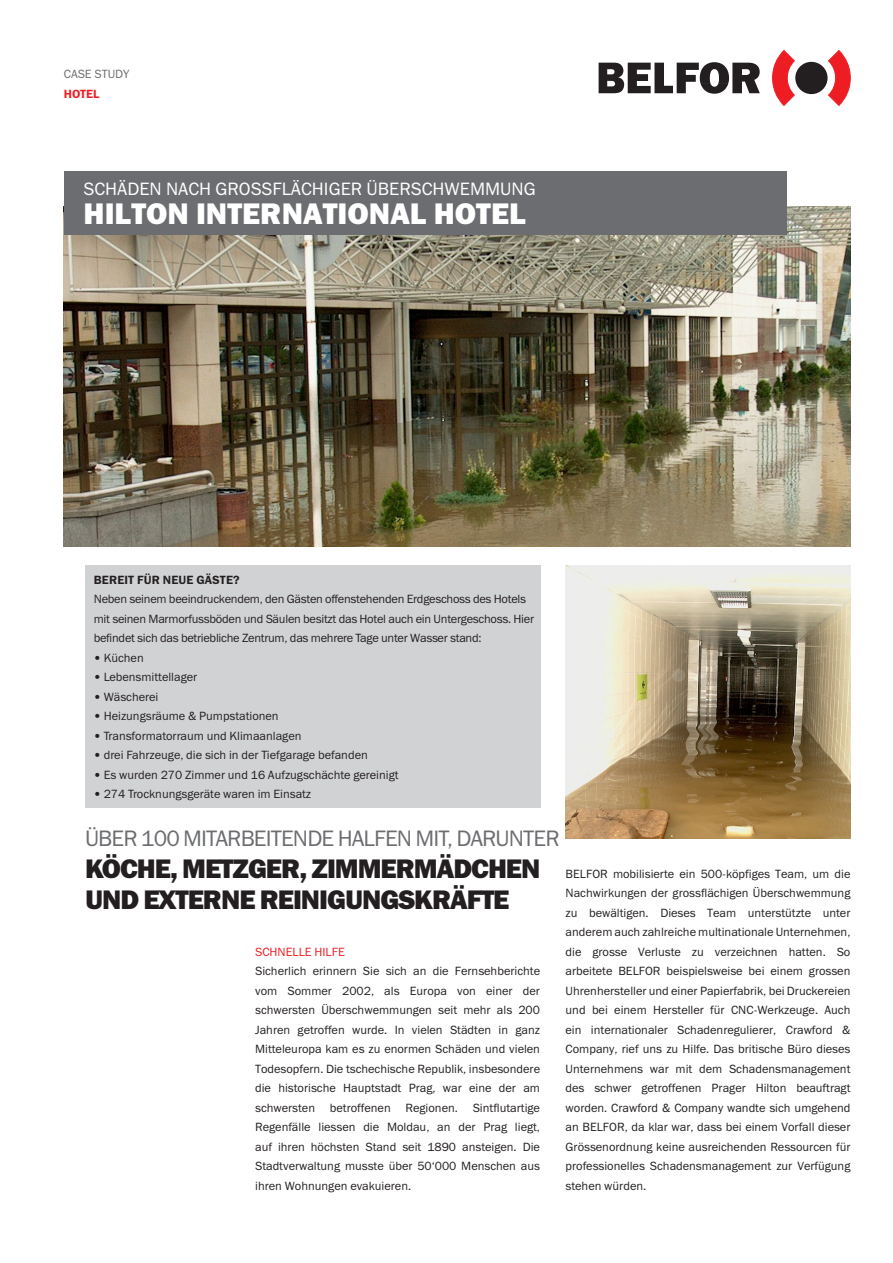
<style>
.page{position:relative;width:893px;height:1263px;background:#fff}
.page>*{position:absolute;margin:0;border:0;box-sizing:border-box;transform-origin:0 0}
.t1{font:30px "Franklin Gothic Heavy ITC";color:#fff}
.t2{font:27px/31.5px "Franklin Gothic Heavy ITC";letter-spacing:-.04em;color:#231f20}
.t3{font:22.5px "Franklin Gothic Book ITC";letter-spacing:-.04em;color:#6c6d70}
.t4{font:18px "Franklin Gothic Book ITC";color:#fff}
.t5{font:12px/19.5px "Franklin Gothic Book ITC";color:#231f20;text-align:justify}
.t6{font:12px/19.5px "Franklin Gothic Book ITC";letter-spacing:-.02em;color:#231f20}
.t7{font:12px "Franklin Gothic Demi ITC";letter-spacing:.01em;color:#231f20}
.t8{font:12px "Franklin Gothic Book ITC";color:#ee1d23}
.t9{font:12px "Franklin Gothic Book ITC";color:#6c6d70}
.t10{font:12px "Franklin Gothic Demi ITC";color:#ee1d23}
</style>
<div class="page">
<img style="left:64px;top:206px;width:786px;height:340px">
<svg style="left:599px;top:62px;width:161px;height:32px"></svg>
<div style="left:795px;top:62px;width:32px;height:32px;background:#231f20;border-radius:50%"></div>
<svg style="left:772px;top:50px;width:23px;height:56px"></svg>
<svg style="left:828px;top:50px;width:22px;height:56px"></svg>
<div style="left:64px;top:171px;width:723px;height:64px;background:#6c6d70"></div>
<img style="left:566px;top:566px;width:284px;height:272px">
<div style="left:85px;top:566px;width:455px;height:242px;background:#d1d2d4"></div>
<p class="t9" style="left:64px;top:66px;width:67px">CASE STUDY</p>
<p class="t10" style="left:64px;top:86px;width:37px">HOTEL</p>
<h3 class="t4" style="left:84px;top:177px;width:454px">SCHÄDEN NACH GROSSFLÄCHIGER ÜBERSCHWEMMUNG</h3>
<h1 class="t1" style="left:84px;top:195px;width:444px">HILTON INTERNATIONAL HOTEL</h1>
<p class="t7" style="left:94px;top:572px;width:147px">BEREIT FÜR NEUE GÄSTE?</p>
<p class="t6" style="left:94px;top:589px;width:442px">Neben seinem beeindruckendem, den Gästen offenstehenden Erdgeschoss des Hotels mit seinen Marmorfussböden und Säulen besitzt das Hotel auch ein Untergeschoss. Hier befindet sich das betriebliche Zentrum, das mehrere Tage unter Wasser stand:</p>
<p class="t5" style="left:94px;top:647px;width:52px">• Küchen</p>
<p class="t5" style="left:94px;top:667px;width:105px">• Lebensmittellager</p>
<p class="t5" style="left:94px;top:686px;width:66px">• Wäscherei</p>
<p class="t5" style="left:94px;top:706px;width:186px">• Heizungsräume &amp; Pumpstationen</p>
<p class="t5" style="left:94px;top:725px;width:209px">• Transformatorraum und Klimaanlagen</p>
<p class="t5" style="left:94px;top:745px;width:276px">• drei Fahrzeuge, die sich in der Tiefgarage befanden</p>
<p class="t5" style="left:94px;top:764px;width:306px">• Es wurden 270 Zimmer und 16 Aufzugschächte gereinigt</p>
<p class="t5" style="left:94px;top:784px;width:219px">• 274 Trocknungsgeräte waren im Einsatz</p>
<h3 class="t3" style="left:85px;top:824px;width:476px">ÜBER 100 MITARBEITENDE HALFEN MIT, DARUNTER</h3>
<h2 class="t2" style="left:85px;top:853px;width:457px">KÖCHE, METZGER, ZIMMERMÄDCHEN<br>UND EXTERNE REINIGUNGSKRÄFTE</h2>
<p class="t5" style="left:566px;top:863px;width:286px">BELFOR mobilisierte ein 500-köpfiges Team, um die Nachwirkungen der grossflächigen Überschwemmung zu bewältigen. Dieses Team unterstützte unter anderem auch zahlreiche multinationale Unternehmen, die grosse Verluste zu verzeichnen hatten. So arbeitete BELFOR beispielsweise bei einem grossen Uhrenhersteller und einer Papierfabrik, bei Druckereien und bei einem Hersteller für CNC-Werkzeuge. Auch ein internationaler Schadenregulierer, Crawford &amp; Company, rief uns zu Hilfe. Das britische Büro dieses Unternehmens war mit dem Schadensmanagement des schwer getroffenen Prager Hilton beauftragt worden. Crawford &amp; Company wandte sich umgehend an BELFOR, da klar war, dass bei einem Vorfall dieser Grössenordnung keine ausreichenden Ressourcen für professionelles Schadensmanagement zur Verfügung stehen würden.</p>
<p class="t8" style="left:255px;top:944px;width:91px">SCHNELLE HILFE</p>
<p class="t5" style="left:255px;top:961px;width:286px">Sicherlich erinnern Sie sich an die Fernsehberichte vom Sommer 2002, als Europa von einer der schwersten Überschwemmungen seit mehr als 200<br>Jahren getroffen wurde. In vielen Städten in ganz Mitteleuropa kam es zu enormen Schäden und vielen Todesopfern. Die tschechische Republik, insbesondere die historische Hauptstadt Prag, war eine der am schwersten betroffenen Regionen. Sintflutartige Regenfälle liessen die Moldau, an der Prag liegt, auf ihren höchsten Stand seit 1890 ansteigen. Die Stadtverwaltung musste über 50‘000 Menschen aus ihren Wohnungen evakuieren.</p>
</div>
